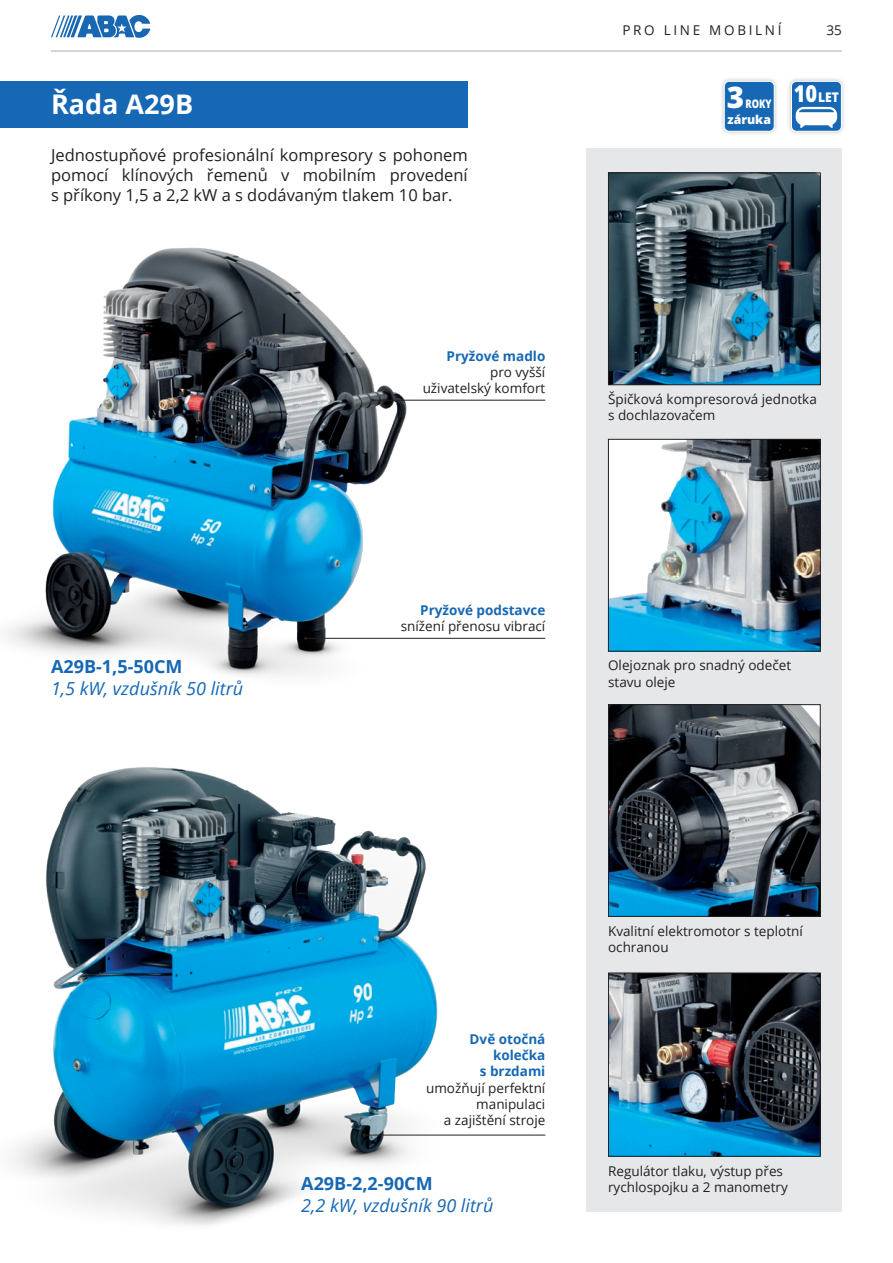
<style>
.page{position:relative;width:893px;height:1263px;background:#fff}
.page>*{position:absolute;margin:0;border:0;box-sizing:border-box;transform-origin:0 0}
.t1{font:800 29.7px "Open Sans";color:#fff}
.t2{font:700 27px "Open Sans";color:#fff}
.t3{font:italic 18px "Open Sans";color:#1768b4}
.t4{font:700 18px "Open Sans";color:#1768b4}
.t5{font:16.5px/19.8px "Open Sans";color:#231f20;text-align:justify}
.t6{font:13.5px/16.2px "Open Sans";color:#231f20}
.t7{font:700 13.5px/16.2px "Open Sans";color:#1768b4;text-align:right}
.t8{font:13.5px "Open Sans";letter-spacing:.2em;color:#231f20}
.t9{font:800 13.35px "Open Sans";color:#fff;scale:.91 1}
.t10{font:800 12.3px "Open Sans";color:#fff}
.t11{font:800 11.85px "Open Sans";color:#fff;scale:.78 1}
.s1{font-size:23.4px}
</style>
<div class="page">
<hr style="left:51px;top:51px;width:791px;height:1px;background:#a8a9ad">
<svg style="left:51px;top:15px;width:99px;height:23px"></svg>
<img style="left:12px;top:767px;width:430px;height:458px">
<img style="left:6px;top:247px;width:423px;height:429px">
<hr style="left:372px;top:400px;width:173px;height:1px;background:#231f20">
<hr style="left:306px;top:638px;width:239px;height:1px;background:#231f20">
<hr style="left:364px;top:1135px;width:181px;height:1px;background:#231f20">
<div style="left:587px;top:149px;width:255px;height:1063px;background:#e6e7e9"></div>
<img style="left:610px;top:706px;width:209px;height:209px">
<div style="left:608px;top:704px;width:213px;height:213px;border:1px solid #231f20"></div>
<img style="left:610px;top:975px;width:209px;height:180px">
<div style="left:608px;top:973px;width:213px;height:184px;border:1px solid #231f20"></div>
<img style="left:610px;top:174px;width:209px;height:209px">
<div style="left:608px;top:172px;width:213px;height:213px;border:1px solid #231f20"></div>
<img style="left:610px;top:441px;width:209px;height:208px">
<div style="left:608px;top:439px;width:213px;height:212px;border:1px solid #231f20"></div>
<div style="left:0;top:81px;width:468px;height:46px;background:#1768b4"></div>
<div style="left:787px;top:77px;width:59px;height:59px;background:#231f20;opacity:.29"></div>
<svg style="left:791px;top:81px;width:51px;height:51px"></svg>
<div style="left:720px;top:77px;width:59px;height:59px;background:#231f20;opacity:.29"></div>
<svg style="left:724px;top:81px;width:51px;height:51px;background:#2a74b9"></svg>
<h2 class="t2" style="left:51px;top:86px;width:144px">Řada A29B</h2>
<p class="t5" style="left:51px;top:145px;width:418px">Jednostupňové profesionální kompresory s pohonem pomocí klínových řemenů v mobilním provedení s příkony 1,5 a 2,2 kW a s dodávaným tlakem 10 bar.</p>
<p class="t7" style="left:446px;top:347px;width:100px">Pryžové madlo</p>
<p class="t6" style="left:423px;top:364px;width:124px;text-align:right">pro vyšší uživatelský komfort</p>
<p class="t8" style="left:622px;top:21px;width:161px">PRO LINE MOBILNÍ</p>
<p class="t6" style="left:826px;top:22px;width:17px">35</p>
<h1 class="t1" style="left:727px;top:75px;width:19px">3</h1>
<p class="t11" style="left:745px;top:95px;width:35px">ROKY</p>
<p class="t10" style="left:727px;top:110px;width:45px">záruka</p>
<p class="t9" style="left:794px;top:87px;width:51px"><span class="s1">10</span>LET</p>
<p class="t6" style="left:608px;top:391px;width:210px">Špičková kompresorová jednotka s dochlazovačem</p>
<h3 class="t4" style="left:51px;top:654px;width:133px">A29B-1,5-50CM</h3>
<h3 class="t3" style="left:51px;top:676px;width:194px">1,5 kW, vzdušník 50 litrů</h3>
<p class="t7" style="left:420px;top:602px;width:127px">Pryžové podstavce</p>
<p class="t6" style="left:401px;top:618px;width:146px">snížení přenosu vibrací</p>
<p class="t6" style="left:608px;top:657px;width:185px">Olejoznak pro snadný odečet stavu oleje</p>
<p class="t7" style="left:470px;top:1031px;width:77px">Dvě otočná kolečka<br>s brzdami</p>
<p class="t6" style="left:426px;top:1079px;width:121px;text-align:right">umožňují perfektní manipulaci<br>a zajištění stroje</p>
<h3 class="t4" style="left:301px;top:1171px;width:133px">A29B-2,2-90CM</h3>
<h3 class="t3" style="left:301px;top:1193px;width:194px">2,2 kW, vzdušník 90 litrů</h3>
<p class="t6" style="left:608px;top:922px;width:196px">Kvalitní elektromotor s teplotní ochranou</p>
<p class="t6" style="left:608px;top:1162px;width:181px">Regulátor tlaku, výstup přes rychlospojku a 2 manometry</p>
</div>
